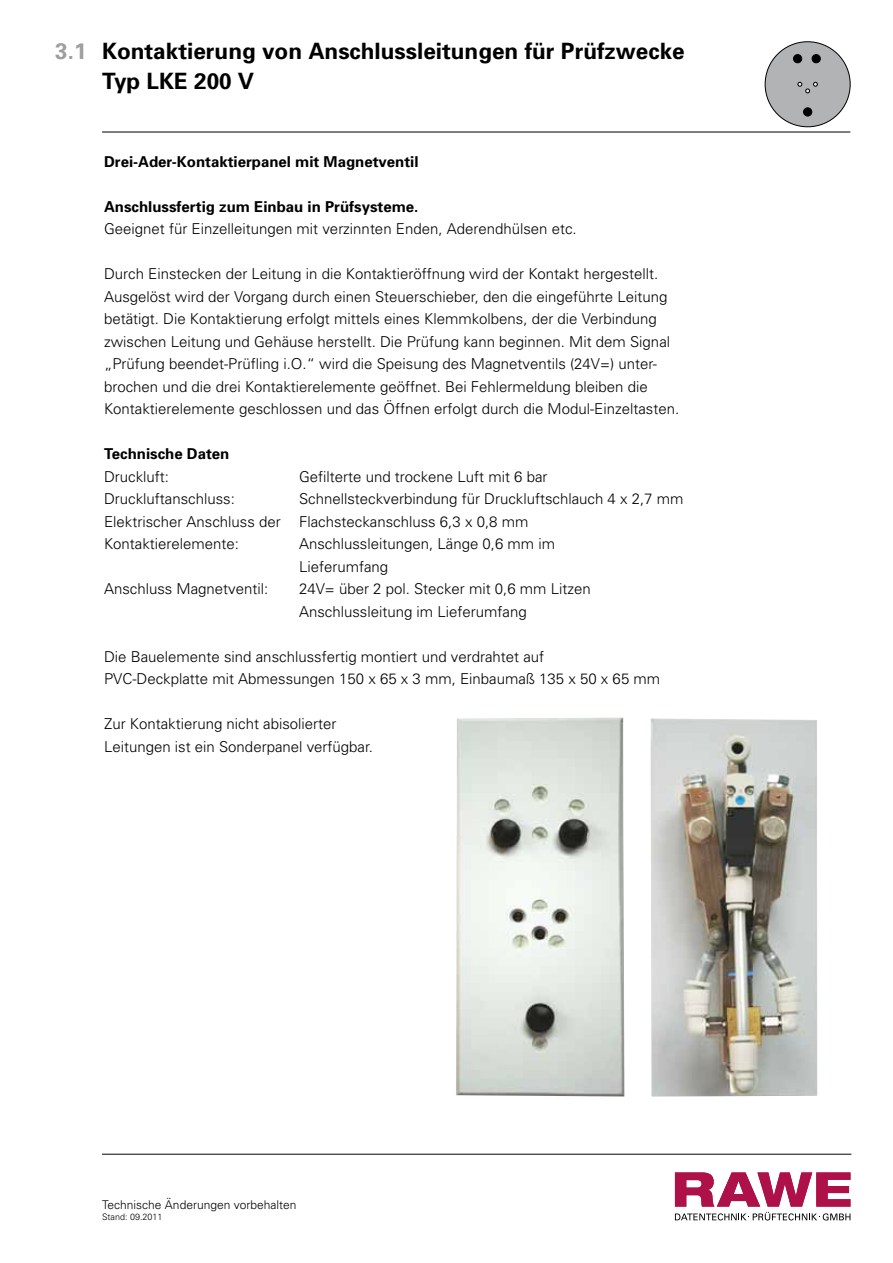
<style>
.page{position:relative;width:893px;height:1263px;background:#fff}
.page>*{position:absolute;margin:0;border:0;box-sizing:border-box;transform-origin:0 0}
.t1{font:700 22.5px/30px "Univers";color:#000}
.t2{font:700 22.5px "Univers";color:#9c9e9f}
.t3{font:300 15px/22.5px "Univers";color:#000}
.t4{font:700 15px "Univers";color:#000}
.t5{font:300 12px "Univers";color:#000}
.t6{font:300 9px "Univers";color:#000}
</style>
<div class="page">
<hr style="left:102px;top:132px;width:748px;height:1px;background:#000">
<hr style="left:102px;top:1154px;width:749px;height:1px;background:#000">
<svg style="left:675px;top:1212px;width:175px;height:8px"></svg>
<svg style="left:675px;top:1172px;width:175px;height:34px"></svg>
<img style="left:456px;top:718px;width:168px;height:378px">
<img style="left:651px;top:718px;width:166px;height:378px">
<div style="left:765px;top:42px;width:85px;height:85px;background:#b1b3b4;border-radius:50%"></div>
<div style="left:803px;top:108px;width:9px;height:8px;background:#000;border-radius:50%"></div>
<div style="left:803px;top:108px;width:9px;height:8px;border:1px solid #000;border-radius:50%"></div>
<div style="left:793px;top:55px;width:9px;height:8px;background:#000;border-radius:50%"></div>
<div style="left:793px;top:54px;width:9px;height:9px;border:1px solid #000;border-radius:50%"></div>
<div style="left:812px;top:55px;width:8px;height:8px;background:#000;border-radius:50%"></div>
<div style="left:812px;top:54px;width:9px;height:9px;border:1px solid #000;border-radius:50%"></div>
<svg style="left:797px;top:82px;width:21px;height:11px"></svg>
<h1 class="t2" style="left:55px;top:38px;width:33px">3.1</h1>
<h1 class="t1" style="left:102px;top:36px;width:584px">Kontaktierung von Anschlussleitungen für Prüfzwecke<br>Typ LKE 200 V</h1>
<p class="t4" style="left:104px;top:152px;width:316px">Drei-Ader-Kontaktierpanel mit Magnetventil</p>
<p class="t4" style="left:104px;top:197px;width:316px">Anschlussfertig zum Einbau in Prüfsysteme.</p>
<p class="t3" style="left:104px;top:217px;width:474px">Geeignet für Einzelleitungen mit verzinnten Enden, Aderendhülsen etc.</p>
<p class="t3" style="left:104px;top:262px;width:577px">Durch Einstecken der Leitung in die Kontaktieröffnung wird der Kontakt hergestellt.<br>Ausgelöst wird der Vorgang durch einen Steuerschieber, den die eingeführte Leitung betätigt. Die Kontaktierung erfolgt mittels eines Klemmkolbens, der die Verbindung zwischen Leitung und Gehäuse herstellt. Die Prüfung kann beginnen. Mit dem Signal „Prüfung beendet-Prüfling i.O.“ wird die Speisung des Magnetventils (24V=) unter&shy;brochen und die drei Kontaktierelemente geöffnet. Bei Fehlermeldung bleiben die Kontaktierelemente geschlossen und das Öffnen erfolgt durch die Modul-Einzeltasten.</p>
<p class="t4" style="left:104px;top:445px;width:127px">Technische Daten</p>
<p class="t3" style="left:104px;top:465px;width:66px">Druckluft:</p>
<p class="t3" style="left:299px;top:465px;width:250px">Gefilterte und trockene Luft mit 6 bar</p>
<p class="t3" style="left:104px;top:487px;width:132px">Druckluftanschluss:</p>
<p class="t3" style="left:104px;top:487px;width:581px;text-indent:195px">Schnellsteckverbindung für Druckluftschlauch 4 x 2,7 mm<br>Elektrischer Anschluss der Flachsteckanschluss 6,3 x 0,8 mm<br>Kontaktierelemente:</p>
<p class="t3" style="left:299px;top:532px;width:257px">Anschlussleitungen, Länge 0,6 mm im<br>Lieferumfang</p>
<p class="t3" style="left:104px;top:577px;width:166px">Anschluss Magnetventil:</p>
<p class="t3" style="left:299px;top:577px;width:293px">24V= über 2 pol. Stecker mit 0,6 mm Litzen<br>Anschlussleitung im Lieferumfang</p>
<p class="t3" style="left:104px;top:645px;width:558px">Die Bauelemente sind anschlussfertig montiert und verdrahtet auf<br>PVC-Deckplatte mit Abmessungen 150 x 65 x 3 mm, Einbaumaß 135 x 50 x 65 mm</p>
<p class="t3" style="left:104px;top:712px;width:270px">Zur Kontaktierung nicht abisolierter<br>Leitungen ist ein Sonderpanel verfügbar.</p>
<p class="t5" style="left:102px;top:1197px;width:196px">Technische Änderungen vorbehalten</p>
<p class="t6" style="left:102px;top:1211px;width:62px">Stand: 09.2011</p>
</div>
